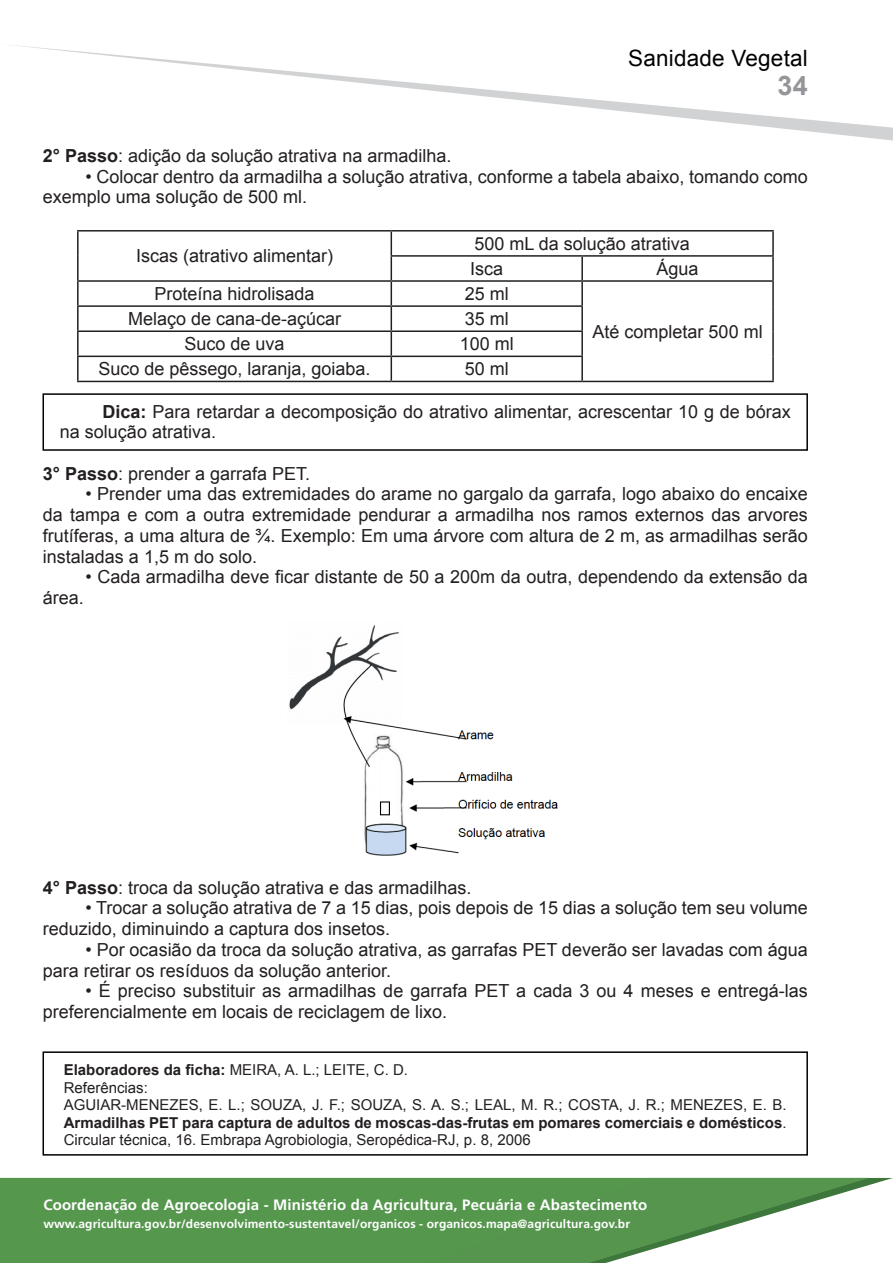
<style>
.page{position:relative;width:893px;height:1263px;background:#fff}
.page>*{position:absolute;margin:0;border:0;box-sizing:border-box;transform-origin:0 0}
.topicos_sumario{font:700 27px "Arial";color:#939598}
.topicos_sumario-2{font:22.5px "Arial";letter-spacing:.01em;color:#000}
.t1{font:18px/20.7px "Arial";color:#231f20}
.bolinhas{font:15px/17.2px "Arial";color:#231f20;text-align:justify}
.topicos_sumario-3{font:700 15px "Frutiger LT Std";letter-spacing:.01em;color:#fff}
.topicos_sumario-4{font:700 12px "Frutiger LT Std";letter-spacing:.01em;color:#fff}
.s1{font-weight:700}
</style>
<div class="page">
<svg style="left:15px;top:45px;width:878px;height:96px"></svg>
<svg style="left:0;top:1178px;width:869px;height:85px;background:#6ca465"></svg>
<div style="left:43px;top:1051px;width:765px;height:104px;border:2px solid #000"></div>
<div style="left:43px;top:393px;width:765px;height:58px;border:2px solid #000"></div>
<hr style="left:77px;top:230px;width:314px;height:2px;background:#231f20">
<hr style="left:77px;top:232px;width:2px;height:24px;background:#231f20">
<hr style="left:391px;top:230px;width:191px;height:2px;background:#231f20">
<hr style="left:582px;top:230px;width:192px;height:2px;background:#231f20">
<hr style="left:772px;top:232px;width:2px;height:23px;background:#231f20">
<hr style="left:77px;top:256px;width:2px;height:24px;background:#231f20">
<hr style="left:391px;top:255px;width:191px;height:2px;background:#231f20">
<hr style="left:582px;top:255px;width:192px;height:2px;background:#231f20">
<hr style="left:581px;top:257px;width:2px;height:23px;background:#231f20">
<hr style="left:772px;top:257px;width:2px;height:23px;background:#231f20">
<hr style="left:77px;top:280px;width:314px;height:2px;background:#231f20">
<hr style="left:77px;top:282px;width:2px;height:23px;background:#231f20">
<hr style="left:391px;top:280px;width:191px;height:2px;background:#231f20">
<hr style="left:582px;top:280px;width:192px;height:2px;background:#231f20">
<hr style="left:581px;top:282px;width:2px;height:23px;background:#231f20">
<hr style="left:772px;top:282px;width:2px;height:24px;background:#231f20">
<hr style="left:77px;top:305px;width:314px;height:2px;background:#231f20">
<hr style="left:77px;top:307px;width:2px;height:23px;background:#231f20">
<hr style="left:391px;top:305px;width:192px;height:2px;background:#231f20">
<hr style="left:581px;top:307px;width:2px;height:23px;background:#231f20">
<hr style="left:772px;top:306px;width:2px;height:25px;background:#231f20">
<hr style="left:77px;top:330px;width:314px;height:2px;background:#231f20">
<hr style="left:77px;top:332px;width:2px;height:24px;background:#231f20">
<hr style="left:391px;top:330px;width:192px;height:2px;background:#231f20">
<hr style="left:581px;top:332px;width:2px;height:24px;background:#231f20">
<hr style="left:772px;top:331px;width:2px;height:25px;background:#231f20">
<hr style="left:77px;top:356px;width:314px;height:1px;background:#231f20">
<hr style="left:77px;top:357px;width:2px;height:24px;background:#231f20">
<hr style="left:391px;top:356px;width:192px;height:1px;background:#231f20">
<svg style="left:391px;top:232px;width:1px;height:149px"></svg>
<hr style="left:581px;top:357px;width:2px;height:24px;background:#231f20">
<hr style="left:772px;top:356px;width:2px;height:25px;background:#231f20">
<hr style="left:77px;top:381px;width:314px;height:1px;background:#231f20">
<hr style="left:391px;top:381px;width:191px;height:1px;background:#231f20">
<hr style="left:582px;top:381px;width:192px;height:1px;background:#231f20">
<img style="left:289px;top:625px;width:269px;height:231px">
<p class="topicos_sumario-2" style="left:628px;top:43px;width:181px">Sanidade Vegetal</p>
<p class="topicos_sumario" style="left:778px;top:68px;width:32px">34</p>
<p class="t1" style="left:43px;top:145px;width:410px"><span class="s1">2° Passo</span>: adição da solução atrativa na armadilha.</p>
<p class="t1" style="left:43px;top:166px;width:766px;text-indent:43px">• Colocar dentro da armadilha a solução atrativa, conforme a tabela abaixo, tomando como exemplo uma solução de 500 ml.</p>
<p class="t1" style="left:136px;top:246px;width:199px">Iscas (atrativo alimentar)</p>
<p class="t1" style="left:474px;top:233px;width:217px">500 mL da solução atrativa</p>
<p class="t1" style="left:470px;top:259px;width:35px">Isca</p>
<p class="t1" style="left:657px;top:259px;width:44px">Água</p>
<p class="t1" style="left:155px;top:284px;width:162px">Proteína hidrolisada</p>
<p class="t1" style="left:465px;top:284px;width:46px">25 ml</p>
<p class="t1" style="left:128px;top:309px;width:215px">Melaço de cana-de-açúcar</p>
<p class="t1" style="left:465px;top:309px;width:46px">35 ml</p>
<p class="t1" style="left:185px;top:334px;width:102px">Suco de uva</p>
<p class="t1" style="left:460px;top:334px;width:56px">100 ml</p>
<p class="t1" style="left:98px;top:359px;width:274px">Suco de pêssego, laranja, goiaba.</p>
<p class="t1" style="left:465px;top:359px;width:46px">50 ml</p>
<p class="t1" style="left:60px;top:401px;width:732px;text-indent:43px"><span class="s1">Dica:</span> Para retardar a decomposição do atrativo alimentar, acrescentar 10 g de bórax na solução atrativa.</p>
<p class="t1" style="left:43px;top:463px;width:269px"><span class="s1">3° Passo</span>: prender a garrafa PET.</p>
<p class="t1" style="left:43px;top:484px;width:766px;text-align:justify;text-indent:43px">• Prender uma das extremidades do arame no gargalo da garrafa, logo abaixo do encaixe da tampa e com a outra extremidade pendurar a armadilha nos ramos externos das arvores frutíferas, a uma altura de ¾. Exemplo: Em uma árvore com altura de 2 m, as armadilhas serão instaladas a 1,5 m do solo.</p>
<p class="t1" style="left:85px;top:567px;width:724px">• Cada armadilha deve ficar distante de 50 a 200m da outra, dependendo da extensão da</p>
<p class="t1" style="left:43px;top:587px;width:43px">área.</p>
<p class="t1" style="left:593px;top:321px;width:172px">Até completar 500 ml</p>
<p class="t1" style="left:43px;top:877px;width:430px"><span class="s1">4° Passo</span>: troca da solução atrativa e das armadilhas.</p>
<p class="t1" style="left:43px;top:898px;width:766px;text-indent:43px">• Trocar a solução atrativa de 7 a 15 dias, pois depois de 15 dias a solução tem seu volume reduzido, diminuindo a captura dos insetos.</p>
<p class="t1" style="left:43px;top:939px;width:766px;text-indent:43px">• Por ocasião da troca da solução atrativa, as garrafas PET deverão ser lavadas com água para retirar os resíduos da solução anterior.</p>
<p class="t1" style="left:43px;top:981px;width:766px;text-indent:43px">• É preciso substituir as armadilhas de garrafa PET a cada 3 ou 4 meses e entregá-las preferencialmente em locais de reciclagem de lixo.</p>
<p class="bolinhas" style="left:64px;top:1061px;width:346px"><span class="s1">Elaboradores da ficha:</span> MEIRA, A. L.; LEITE, C. D.</p>
<p class="bolinhas" style="left:64px;top:1079px;width:86px">Referências:</p>
<p class="bolinhas" style="left:64px;top:1096px;width:724px">AGUIAR-MENEZES, E. L.; SOUZA, J. F.; SOUZA, S. A. S.; LEAL, M. R.; COSTA, J. R.; MENEZES, E. B.<br><span class="s1">Armadilhas PET para captura de adultos de moscas-das-frutas em pomares comerciais e domésticos</span>.<br>Circular técnica, 16. Embrapa Agrobiologia, Seropédica-RJ, p. 8, 2006</p>
<p class="topicos_sumario-3" style="left:43px;top:1195px;width:606px">Coordenação de Agroecologia - Ministério da Agricultura, Pecuária e Abastecimento</p>
<p class="topicos_sumario-4" style="left:43px;top:1217px;width:588px">www.agricultura.gov.br/desenvolvimento-sustentavel/organicos - organicos.mapa@agricultura.gov.br</p>
</div>
